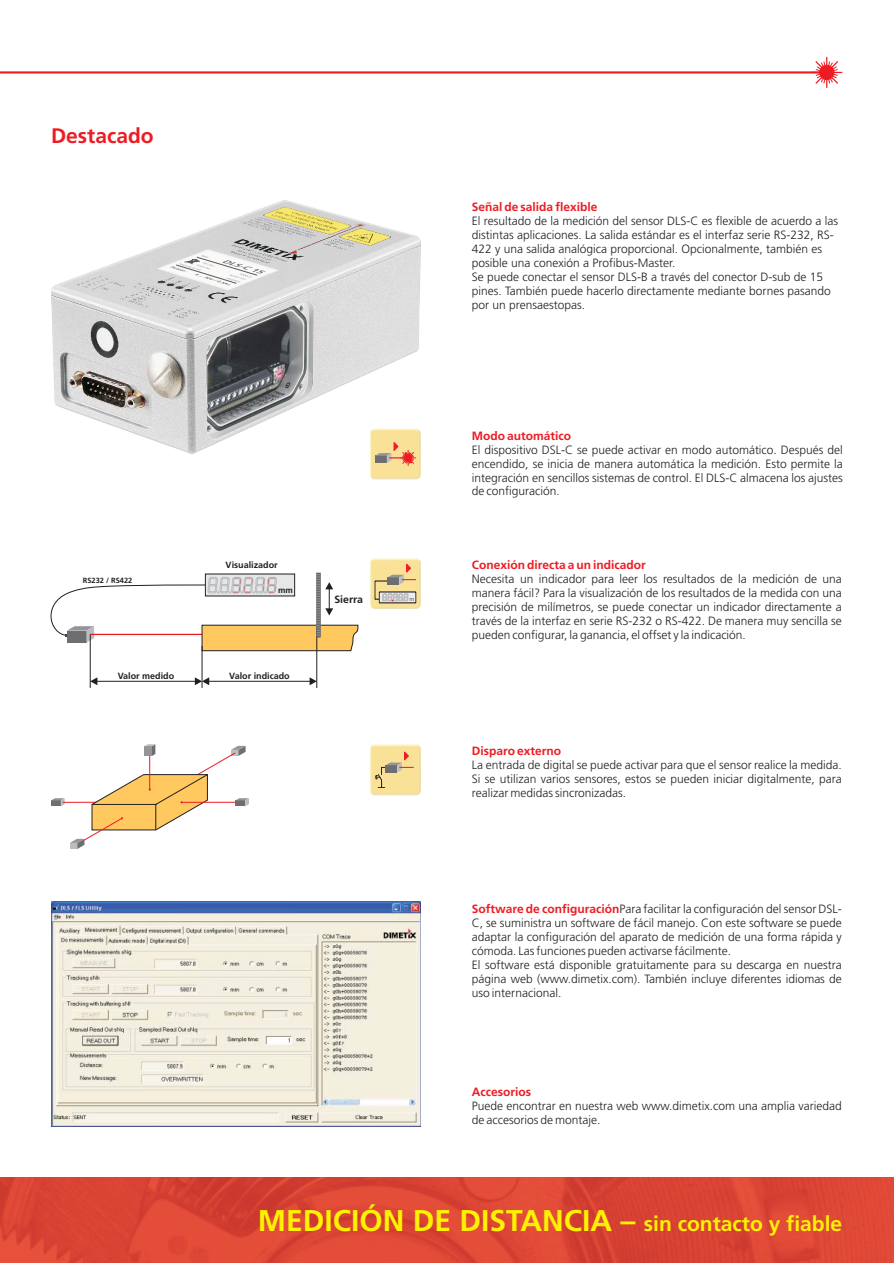
<style>
.page{position:relative;width:894px;height:1263px;background:#fff}
.page>*{position:absolute;margin:0;border:0;box-sizing:border-box;transform-origin:0 0}
.t1{font:300 30px "Frutiger LT Com";color:#fff200}
.t2{font:300 21px "Frutiger LT Com";color:#ed1c24}
.t3{font:300 12px/14px "Frutiger LT Com";color:#231f20}
.t4{font:300 12px "Frutiger LT Com";color:#ed1c24}
.t5{font:300 10.5px "Frutiger LT Com";color:#231f20}
.t6{font:300 9px "Frutiger LT Com";color:#231f20}
.t7{font:300 8.25px "Frutiger LT Com";color:#231f20}
.t8{font:300 7.5px "Frutiger LT Com";color:#231f20}
.t9{font:300 5.7px "Frutiger LT Com";color:#231f20}
.s1{color:#ed1c24}
.s2{font-size:21px}
</style>
<div class="page">
<img style="left:0;top:1178px;width:894px;height:85px">
<svg style="left:0;top:56px;width:843px;height:32px"></svg>
<div style="left:820px;top:65px;width:14px;height:15px;background:#ed1c24;border:1px solid #ed1c24;border-radius:50%"></div>
<img style="left:51px;top:200px;width:370px;height:254px">
<svg style="left:161px;top:251px;width:114px;height:38px"></svg>
<svg style="left:51px;top:744px;width:198px;height:105px"></svg>
<hr style="left:202px;top:646px;width:1px;height:42px;background:#231f20">
<hr style="left:90px;top:634px;width:1px;height:54px;background:#231f20">
<hr style="left:316px;top:627px;width:1px;height:61px;background:#231f20">
<hr style="left:209px;top:681px;width:101px;height:1px;background:#231f20">
<svg style="left:310px;top:677px;width:7px;height:8px"></svg>
<hr style="left:97px;top:681px;width:98px;height:1px;background:#231f20">
<svg style="left:90px;top:677px;width:7px;height:8px"></svg>
<svg style="left:195px;top:677px;width:14px;height:8px"></svg>
<hr style="left:317px;top:573px;width:3px;height:64px;background:#58595b">
<svg style="left:50px;top:574px;width:309px;height:77px"></svg>
<img style="left:370px;top:429px;width:51px;height:51px;border-radius:5px">
<svg style="left:375px;top:442px;width:41px;height:24px"></svg>
<div style="left:404px;top:454px;width:8px;height:8px;background:#ed1c24;border:1px solid #ed1c24;border-radius:50%"></div>
<img style="left:51px;top:902px;width:370px;height:225px">
<img style="left:370px;top:558px;width:51px;height:51px;border-radius:5px">
<svg style="left:379px;top:601px;width:37px;height:2px"></svg>
<svg style="left:375px;top:563px;width:41px;height:38px;background:#dac698"></svg>
<img style="left:370px;top:744px;width:51px;height:51px;border-radius:5px">
<svg style="left:375px;top:751px;width:39px;height:37px"></svg>
<h2 class="t2" style="left:51px;top:128px;width:104px">Destacado</h2>
<p class="t8" style="left:83px;top:578px;width:51px">RS232 / RS422</p>
<p class="t6" style="left:226px;top:561px;width:54px">Visualizador</p>
<p class="t7" style="left:278px;top:587px;width:16px">mm</p>
<p class="t6" style="left:118px;top:672px;width:58px">Valor medido</p>
<p class="t6" style="left:229px;top:672px;width:62px">Valor indicado</p>
<p class="t5" style="left:334px;top:595px;width:30px">Sierra</p>
<p class="t9" style="left:410px;top:597px;width:6px">m</p>
<p class="t4" style="left:472px;top:202px;width:127px">Señal de salida flexible</p>
<p class="t3" style="left:472px;top:215px;width:368px">El resultado de la medición del sensor DLS-C es flexible de acuerdo a las distintas aplicaciones. La salida estándar es el interfaz serie RS-232, RS-422 y una salida analógica proporcional. Opcionalmente, también es posible una conexión a Profibus-Master.<br>Se puede conectar el sensor DLS-B a través del conector D-sub de 15 pines. También puede hacerlo directamente mediante bornes pasando por un prensaestopas.</p>
<p class="t4" style="left:472px;top:431px;width:101px">Modo automático</p>
<p class="t3" style="left:472px;top:444px;width:372px;text-align:justify">El dispositivo DSL-C se puede activar en modo automático. Después del encendido, se inicia de manera automática la medición. Esto permite la integración en sencillos sistemas de control. El DLS-C almacena los ajustes de configuración.</p>
<p class="t4" style="left:472px;top:560px;width:175px">Conexión directa a un indicador</p>
<p class="t3" style="left:472px;top:573px;width:371px;text-align:justify">Necesita un indicador para leer los resultados de la medición de una manera fácil? Para la visualización de los resultados de la medida con una precisión de milímetros, se puede conectar un indicador directamente a través de la interfaz en serie RS-232 o RS-422. De manera muy sencilla se pueden configurar, la ganancia, el offset y la indicación.</p>
<p class="t4" style="left:472px;top:746px;width:91px">Disparo externo</p>
<p class="t3" style="left:472px;top:760px;width:371px;text-align:justify">La entrada de digital se puede activar para que el sensor realice la medida.<br>Si se utilizan varios sensores, estos se pueden iniciar digitalmente, para realizar medidas sincronizadas.</p>
<p class="t3" style="left:472px;top:903px;width:371px"><span class="s1">Software de configuración</span>Para facilitar la configuración del sensor DSL-C, se suministra un software de fácil manejo. Con este software se puede adaptar la configuración del aparato de medición de una forma rápida y cómoda. Las funciones pueden activarse fácilmente.<br>El software está disponible gratuitamente para su descarga en nuestra página web (www.dimetix.com). También incluye diferentes idiomas de uso internacional.</p>
<p class="t4" style="left:472px;top:1087px;width:61px">Accesorios</p>
<p class="t3" style="left:472px;top:1100px;width:371px">Puede encontrar en nuestra web www.dimetix.com una amplia variedad de accesorios de montaje.</p>
<h1 class="t1" style="left:258px;top:1208px;width:586px">MEDICIÓN DE DISTANCIA – <span class="s2">sin contacto y fiable</span></h1>
</div>
